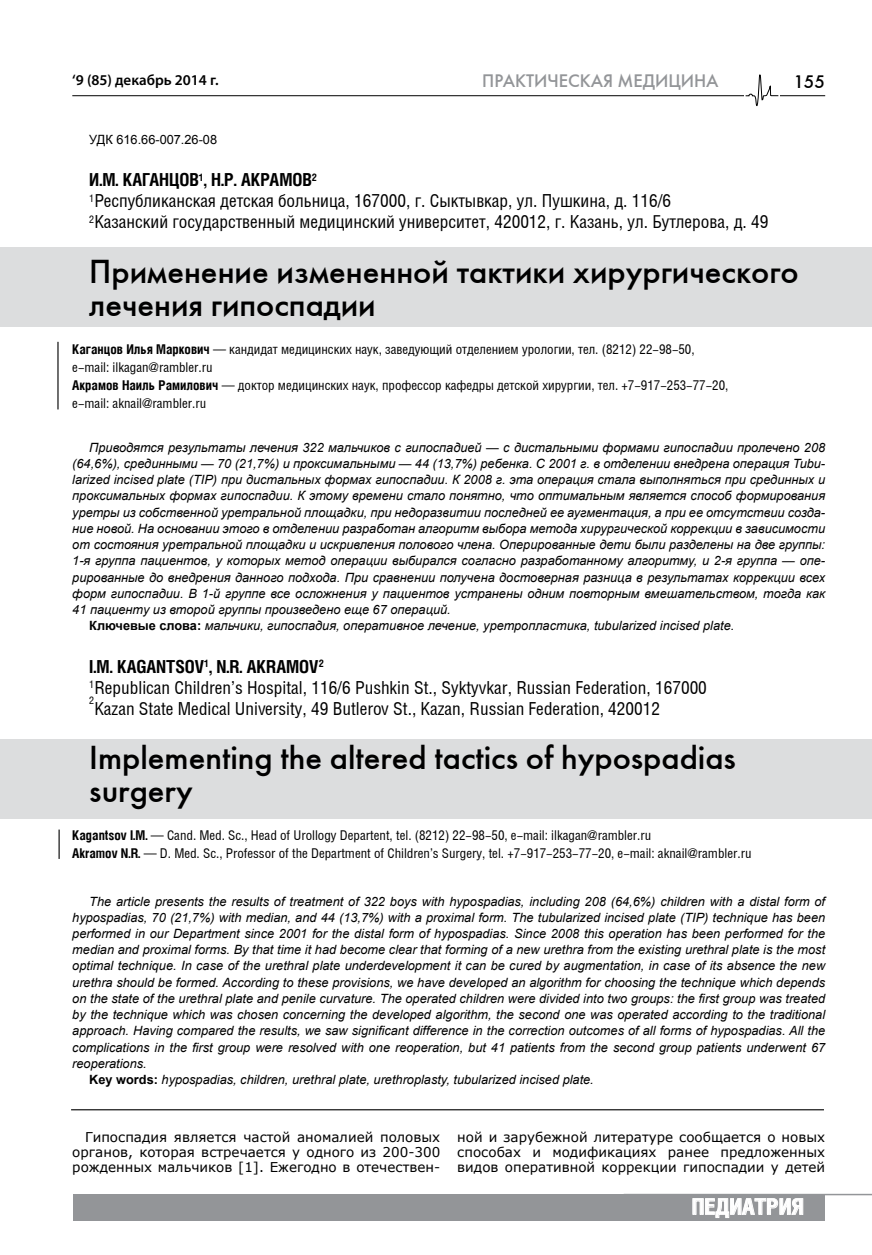
<style>
.page{position:relative;width:872px;height:1255px;background:#fff}
.page>*{position:absolute;margin:0;border:0;box-sizing:border-box;transform-origin:0 0}
.t1{font:33px/33px "Futuris C";color:#000}
.t2{font:700 21.75px "Helios Cond";color:#fff;scale:1.05 1}
.t3{font:18px/21px "Helios Cond";color:#000}
.t4{font:18px "Futuris C";color:#939598}
.t5{font:18px "Futuris C";color:#000}
.t6{font:600 15px "Myriad Pro";color:#000}
.t7{font:13.5px/18px "Helios Cond";color:#000}
.t8{font:13.5px/15px "Verdana";color:#000;text-align:justify}
.t9{font:italic 12.75px "Arial";color:#000}
.t10{font:12.75px "Arial";color:#000}
.t11{font:10.5px "Helios Cond";color:#000}
.s1{font-weight:700}
.s2{font-weight:700;font-style:normal}
</style>
<div class="page">
<hr style="left:72px;top:95px;width:753px;height:1px;background:#000">
<div style="left:74px;top:1193px;width:751px;height:27px;background:#939598"></div>
<svg style="left:692px;top:1198px;width:111px;height:19px"></svg>
<hr style="left:623px;top:1193px;width:249px;height:2px;background:#939598">
<div style="left:744px;top:73px;width:35px;height:33px;background:#fff"></div>
<svg style="left:745px;top:74px;width:34px;height:32px"></svg>
<div style="left:1px;top:247px;width:871px;height:79px;background:#dcddde"></div>
<div style="left:1px;top:739px;width:871px;height:79px;background:#dcddde"></div>
<hr style="left:71px;top:1109px;width:753px;height:1px;background:#000">
<hr style="left:57px;top:342px;width:2px;height:67px;background:#000">
<svg style="left:59px;top:829px;width:1px;height:29px"></svg>
<p class="t6" style="left:72px;top:71px;width:148px">‘9 (85) декабрь 2014 г.</p>
<h3 class="t4" style="left:482px;top:69px;width:238px">ПРАКТИЧЕСКАЯ МЕДИЦИНА</h3>
<h3 class="t5" style="left:793px;top:71px;width:33px">155</h3>
<p class="t10" style="left:89px;top:131px;width:129px">УДК 616.66-007.26-08</p>
<h3 class="t3" style="left:89px;top:170px;width:680px"><span class="s1">И.М. КАГАНЦОВ</span><sup>1</sup><span class="s1">, Н.Р. АКРАМОВ</span><sup>2<br></sup><sup>1</sup>Республиканская детская больница, 167000, г. Сыктывкар, ул. Пушкина, д. 116/6<br><sup>2</sup>Казанский государственный медицинский университет, 420012, г. Казань, ул. Бутлерова, д. 49</h3>
<h1 class="t1" style="left:89px;top:255px;width:711px">Применение измененной тактики хирургического лечения гипоспадии</h1>
<p class="t7" style="left:72px;top:340px;width:657px"><span class="s1">Каганцов Илья Маркович</span> — кандидат медицинских наук, заведующий отделением урологии, тел. (8212) 22-98-50, e-mail: ilkagan@rambler.ru<br><span class="s1">Акрамов Наиль Рамилович</span> — доктор медицинских наук, профессор кафедры детской хирургии, тел. +7-917-253-77-20, e-mail: aknail@rambler.ru</p>
<p class="t9" style="left:89px;top:439px;width:737px">Приводятся результаты лечения 322 мальчиков с гипоспадией — с дистальными формами гипоспадии пролечено 208</p>
<p class="t9" style="left:72px;top:455px;width:754px">(64,6%), срединными — 70 (21,7%) и проксимальными — 44 (13,7%) ребенка. С 2001 г. в отделении внедрена операция Tubu-</p>
<p class="t9" style="left:72px;top:471px;width:754px">larized incised plate (TIP) при дистальных формах гипоспадии. К 2008 г. эта операция стала выполняться при срединных и</p>
<p class="t9" style="left:72px;top:487px;width:754px">проксимальных формах гипоспадии. К этому времени стало понятно, что оптимальным является способ формирования</p>
<p class="t9" style="left:72px;top:504px;width:754px">уретры из собственной уретральной площадки, при недоразвитии последней ее аугментация, а при ее отсутствии созда-</p>
<p class="t9" style="left:72px;top:520px;width:754px">ние новой. На основании этого в отделении разработан алгоритм выбора метода хирургической коррекции в зависимости</p>
<p class="t9" style="left:72px;top:536px;width:754px">от состояния уретральной площадки и искривления полового члена. Оперированные дети были разделены на две группы:</p>
<p class="t9" style="left:72px;top:552px;width:754px">1-я группа пациентов, у которых метод операции выбирался согласно разработанному алгоритму, и 2-я группа — опе-</p>
<p class="t9" style="left:72px;top:568px;width:754px">рированные до внедрения данного подхода. При сравнении получена достоверная разница в результатах коррекции всех</p>
<p class="t9" style="left:72px;top:585px;width:754px">форм гипоспадии. В 1-й группе все осложнения у пациентов устранены одним повторным вмешательством, тогда как</p>
<p class="t9" style="left:72px;top:601px;width:380px">41 пациенту из второй группы произведено еще 67 операций.</p>
<p class="t9" style="left:89px;top:617px;width:646px"><span class="s2">Ключевые слова:</span> мальчики, гипоспадия, оперативное лечение, уретропластика, tubularized incised plate.</p>
<h3 class="t3" style="left:89px;top:656px;width:619px"><span class="s1">I.M. KAGANTSOV</span><sup>1</sup><span class="s1">, N.R. AKRAMOV</span><sup>2<br></sup><sup>1</sup>Republican Children’s Hospital, 116/6 Pushkin St., Syktyvkar, Russian Federation, 167000</h3>
<p class="t11" style="left:89px;top:694px;width:7px">2</p>
<h3 class="t3" style="left:94px;top:698px;width:567px">Kazan State Medical University, 49 Butlerov St., Kazan, Russian Federation, 420012</h3>
<h1 class="t1" style="left:89px;top:741px;width:648px">Implementing the altered tactics of hypospadias surgery</h1>
<p class="t7" style="left:72px;top:826px;width:680px"><span class="s1">Kagantsov I.M.</span> — Cand. Med. Sc., Head of Urollogy Departent, tel. (8212) 22-98-50, e-mail: ilkagan@rambler.ru<br><span class="s1">Akramov N.R.</span> — D. Med. Sc., Professor of the Department of Children’s Surgery, tel. +7-917-253-77-20, e-mail: aknail@rambler.ru</p>
<p class="t9" style="left:89px;top:892px;width:737px">The article presents the results of treatment of 322 boys with hypospadias, including 208 (64,6%) children with a distal form of</p>
<p class="t9" style="left:72px;top:909px;width:754px">hypospadias, 70 (21,7%) with median, and 44 (13,7%) with a proximal form. The tubularized incised plate (TIP) technique has been</p>
<p class="t9" style="left:72px;top:925px;width:754px">performed in our Department since 2001 for the distal form of hypospadias. Since 2008 this operation has been performed for the</p>
<p class="t9" style="left:72px;top:941px;width:754px">median and proximal forms. By that time it had become clear that forming of a new urethra from the existing urethral plate is the most</p>
<p class="t9" style="left:72px;top:957px;width:754px">optimal technique. In case of the urethral plate underdevelopment it can be cured by augmentation, in case of its absence the new</p>
<p class="t9" style="left:72px;top:973px;width:754px">urethra should be formed. According to these provisions, we have developed an algorithm for choosing the technique which depends</p>
<p class="t9" style="left:72px;top:990px;width:754px">on the state of the urethral plate and penile curvature. The operated children were divided into two groups: the first group was treated</p>
<p class="t9" style="left:72px;top:1006px;width:754px">by the technique which was chosen concerning the developed algorithm, the second one was operated according to the traditional</p>
<p class="t9" style="left:72px;top:1022px;width:754px">approach. Having compared the results, we saw significant difference in the correction outcomes of all forms of hypospadias. All the</p>
<p class="t9" style="left:72px;top:1038px;width:754px">complications in the first group were resolved with one reoperation, but 41 patients from the second group patients underwent 67</p>
<p class="t9" style="left:72px;top:1054px;width:76px">reoperations.</p>
<p class="t9" style="left:89px;top:1071px;width:506px"><span class="s2">Key words:</span> hypospadias, children, urethral plate, urethroplasty, tubularized incised plate.</p>
<p class="t8" style="left:72px;top:1129px;width:369px;text-indent:13px">Гипоспадия является частой аномалией половых органов, которая встречается у одного из 200-300 рожденных мальчиков [1]. Ежегодно в отечествен-</p>
<p class="t8" style="left:457px;top:1129px;width:369px">ной и зарубежной литературе сообщается о новых способах и модификациях ранее предложенных видов оперативной коррекции гипоспадии у детей</p>
<h2 class="t2" style="left:691px;top:1193px;width:108px">Педиатрия</h2>
</div>
